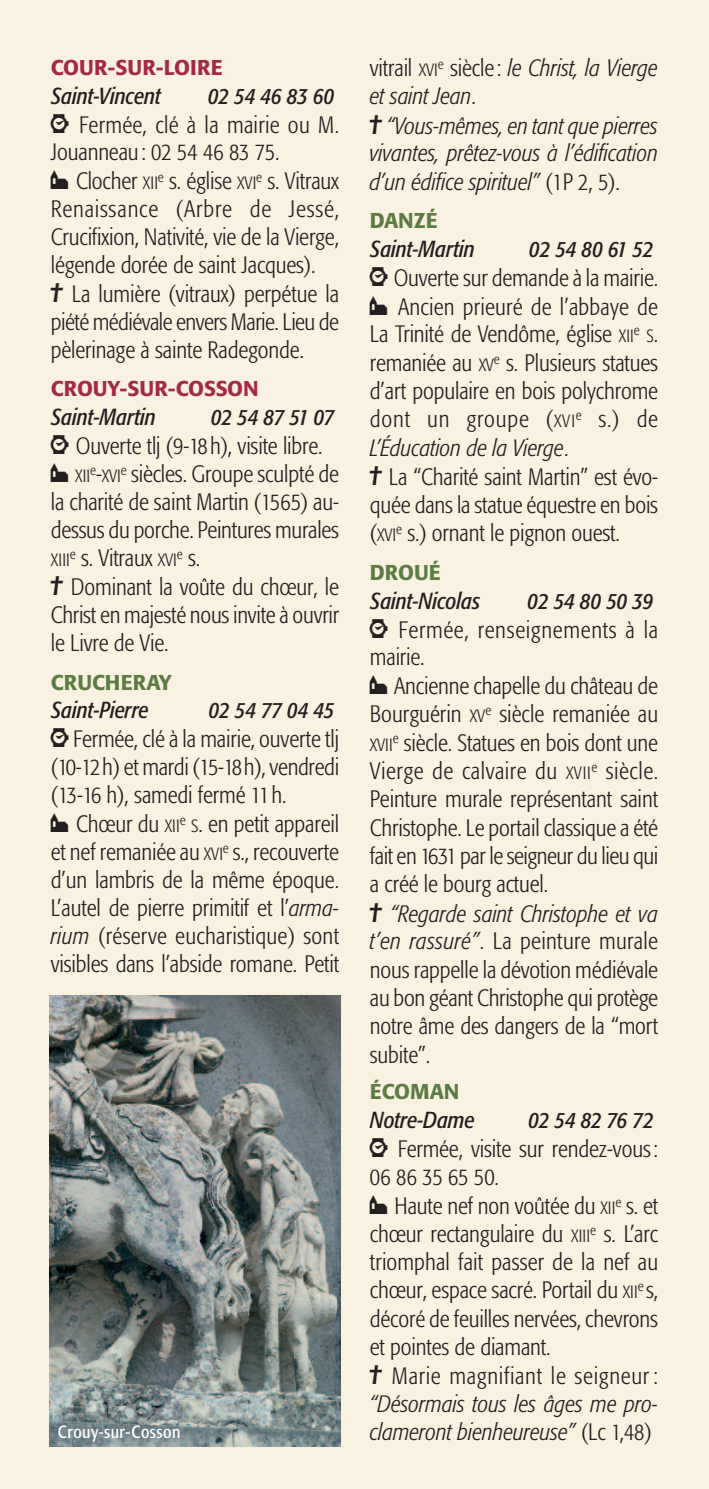
<style>
.page{position:relative;width:709px;height:1489px;background:#fff}
.page>*{position:absolute;margin:0;border:0;box-sizing:border-box;transform-origin:0 0}
.t1{font:300 condensed 23.5px/28.2px "Formata";letter-spacing:-.005em;color:#231f20}
.t2{font:italic 300 condensed 23.5px/28.5px "Formata";letter-spacing:-.005em;color:#231f20}
.t3{font:italic condensed 23px "Formata";letter-spacing:-.005em;color:#231f20}
.t4{font:500 21.25px "Formata";color:#a42947}
.t5{font:500 21.25px "Formata";color:#5b7c42}
.t6{font:condensed 17.5px "Formata";letter-spacing:.025em;color:#fff}
.s1{font-family:"PRTL41";font-weight:400;font-stretch:normal}
.s2{font-size:17.75px}
.s3{font-style:italic}
.s4{font-style:normal}
.s5{font-style:normal;font-size:17.75px}
.s6{font-family:"PRTL41";font-weight:400;font-style:normal;font-stretch:normal}
</style>
<div class="page">
<div style="left:0;top:0;width:709px;height:1488px;background:#faf2e0"></div>
<img style="left:50px;top:995px;width:290px;height:451px">
<p class="t4" style="left:51px;top:58px;width:173px">COUR-SUR-LOIRE</p>
<p class="t3" style="left:51px;top:86px;width:111px">Saint-Vincent</p>
<p class="t3" style="left:208px;top:86px;width:128px">02 54 46 83 60</p>
<p class="t1" style="left:51px;top:112px;width:290px"><span class="s1">$</span> Fermée, clé à la mairie ou M.<br>Jouanneau: 02 54 46 83 75.<br><span class="s1">£</span> Clocher <span class="s2">XII</span><sup>e</sup> s. église <span class="s2">XVI</span><sup>e</sup> s. Vitraux Renaissance (Arbre de Jessé, Crucifixion, Nativité, vie de la Vierge, légende dorée de saint Jacques).<br><span class="s1">∑</span> La lumière (vitraux) perpétue la piété médiévale envers Marie. Lieu de pèlerinage à sainte Radegonde.</p>
<p class="t4" style="left:51px;top:380px;width:209px">CROUY-SUR-COSSON</p>
<p class="t3" style="left:51px;top:408px;width:106px">Saint-Martin</p>
<p class="t3" style="left:211px;top:408px;width:125px">02 54 87 51 07</p>
<p class="t1" style="left:51px;top:433px;width:290px"><span class="s1">$</span> Ouverte tlj (9-18h), visite libre. <span class="s1">£</span> <span class="s2">XII</span><sup>e</sup>-<span class="s2">XVI</span><sup>e</sup> siècles. Groupe sculpté de la charité de saint Martin (1565) au&shy;dessus du porche. Peintures murales<br><span class="s2">XIII</span><sup>e</sup> s. Vitraux <span class="s2">XVI</span><sup>e</sup> s.<br><span class="s1">∑</span> Dominant la voûte du chœur, le<br>Christ en majesté nous invite à ouvrir le Livre de Vie.</p>
<p class="t5" style="left:51px;top:673px;width:122px">CRUCHERAY</p>
<p class="t3" style="left:51px;top:701px;width:99px">Saint-Pierre</p>
<p class="t3" style="left:209px;top:701px;width:127px">02 54 77 04 45</p>
<p class="t1" style="left:51px;top:726px;width:290px"><span class="s1">$</span>Fermée, clé à la mairie, ouverte tlj (10-12h) et mardi (15-18h), vendredi (13-16 h), samedi fermé 11h.<br><span class="s1">£</span> Chœur du <span class="s2">XII</span><sup>e</sup> <span class="s2">S</span>. en petit appareil et nef remaniée au <span class="s2">XVI</span><sup>e</sup> s., recouverte d’un lambris de la même époque.<br>L’autel de pierre primitif et l’<span class="s3">arma&shy;rium</span> (réserve eucharistique) sont visibles dans l’abside romane. Petit</p>
<p class="t6" style="left:58px;top:1423px;width:124px">Crouy-sur-Cosson</p>
<p class="t2" style="left:370px;top:55px;width:290px"><span class="s4">vitrail</span> <span class="s5">XVI</span><sup>e</sup> <span class="s4">siècle:</span> le Christ, la Vierge et saint Jean<span class="s4">.<br></span><span class="s6">∑</span> “Vous-mêmes, en tant que pierres vivantes, prêtez-vous à l’édification d’un édifice spirituel” <span class="s4">(1P 2, 5).</span></p>
<p class="t5" style="left:370px;top:211px;width:69px">DANZÉ</p>
<p class="t3" style="left:370px;top:240px;width:106px">Saint-Martin</p>
<p class="t3" style="left:529px;top:240px;width:126px">02 54 80 61 52</p>
<p class="t1" style="left:370px;top:265px;width:290px"><span class="s1">$</span> Ouverte sur demande à la mairie. <span class="s1">£</span> Ancien prieuré de l’abbaye de<br>La Trinité de Vendôme, église <span class="s2">XII</span><sup>e</sup> <span class="s2">S</span>. remaniée au <span class="s2">XV</span><sup>e</sup> s. Plusieurs statues d’art populaire en bois polychrome dont un groupe (<span class="s2">XVI</span><sup>e</sup> s.) de<br><span class="s3">L’Éducation de la Vierge</span>.<br><span class="s1">∑</span> La “Charité saint Martin” est évo&shy;quée dans la statue équestre en bois (<span class="s2">XVI</span><sup>e</sup> s.) ornant le pignon ouest.</p>
<p class="t5" style="left:370px;top:563px;width:72px">DROUÉ</p>
<p class="t3" style="left:370px;top:591px;width:112px">Saint-Nicolas</p>
<p class="t3" style="left:527px;top:591px;width:127px">02 54 80 50 39</p>
<p class="t1" style="left:370px;top:617px;width:290px"><span class="s1">$</span> Fermée, renseignements à la mairie.<br><span class="s1">£</span> Ancienne chapelle du château de<br>Bourguérin <span class="s2">XV</span><sup>e</sup> siècle remaniée au<br><span class="s2">XVII</span><sup>e</sup> siècle. Statues en bois dont une<br>Vierge de calvaire du <span class="s2">XVII</span><sup>e</sup> siècle.<br>Peinture murale représentant saint<br>Christophe. Le portail classique a été fait en 1631 par le seigneur du lieu qui a créé le bourg actuel.<br><span class="s1">∑</span> <span class="s3">“Regarde saint Christophe et va t’en rassuré”</span>. La peinture murale nous rappelle la dévotion médiévale au bon géant Christophe qui protège notre âme des dangers de la “mort subite”.</p>
<p class="t5" style="left:370px;top:1082px;width:91px">ÉCOMAN</p>
<p class="t3" style="left:370px;top:1110px;width:106px">Notre-Dame</p>
<p class="t3" style="left:528px;top:1110px;width:126px">02 54 82 76 72</p>
<p class="t1" style="left:370px;top:1136px;width:290px"><span class="s1">$</span> Fermée, visite sur rendez-vous:<br>06 86 35 65 50.<br><span class="s1">£</span> Haute nef non voûtée du <span class="s2">XII</span><sup>e</sup> s. et chœur rectangulaire du <span class="s2">XIII</span><sup>e</sup> s. L’arc triomphal fait passer de la nef au chœur, espace sacré. Portail du <span class="s2">XII</span><sup>e</sup> s, décoré de feuilles nervées, chevrons et pointes de diamant.<br><span class="s1">∑</span> Marie magnifiant le seigneur : <span class="s3">“Désormais tous les âges me pro&shy;clameront bienheureuse”</span> (Lc 1,48)</p>
</div>
